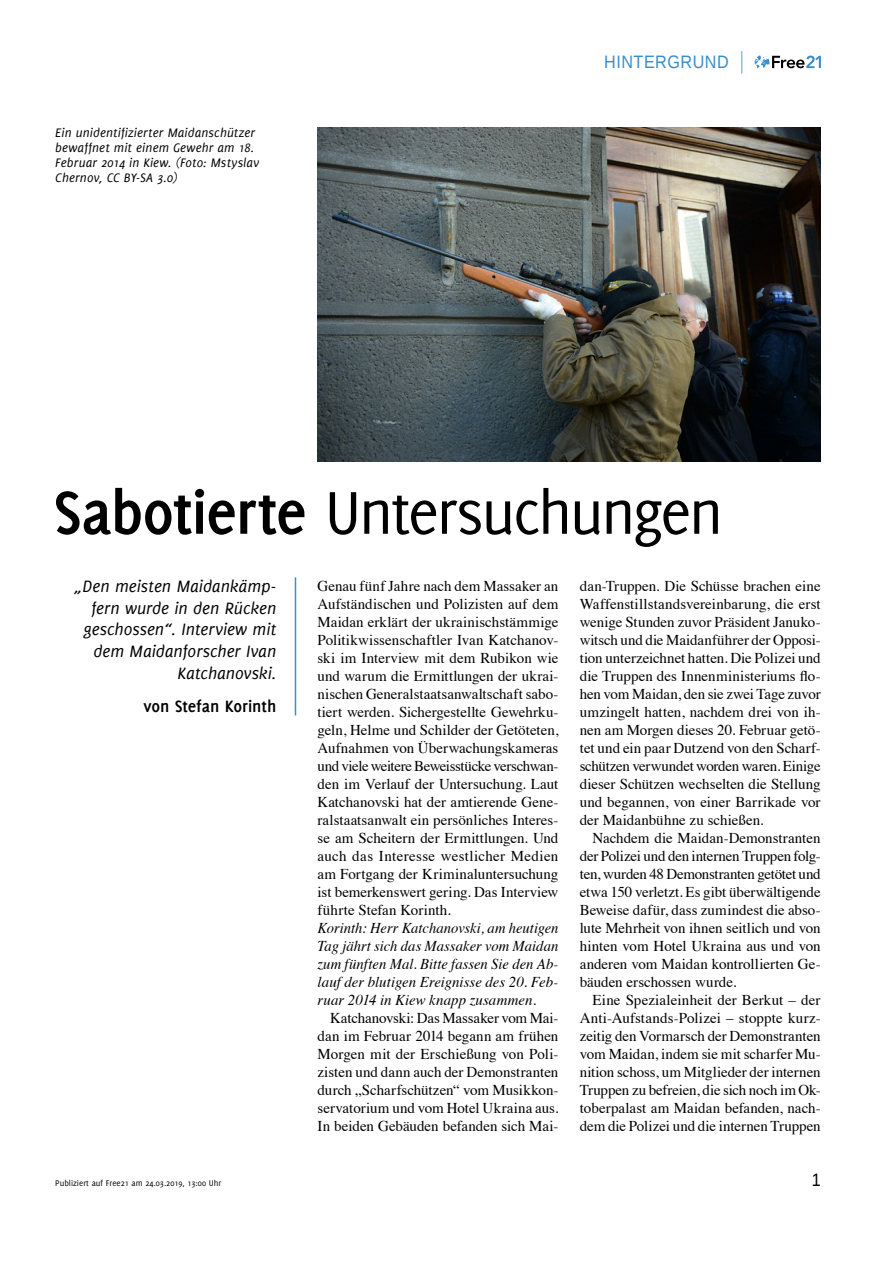
<style>
.page{position:relative;width:893px;height:1263px;background:#fff}
.page>*{position:absolute;margin:0;border:0;box-sizing:border-box;transform-origin:0 0}
.t1{font:66px "Delicious";letter-spacing:-.04em;color:#000}
.t2{font:italic 18px/21.6px "Delicious";color:#000;text-align:right}
.t3{font:700 18px "Delicious";letter-spacing:-.005em;color:#000}
.t4{font:18px "Liberation Sans";letter-spacing:.03em;color:#3a8ecb;scale:.9 1}
.t5{font:18px "Liberation Sans";color:#000;scale:.9 1}
.t6{font:15px/18px "Times";color:#000;text-align:justify}
.t7{font:italic 15px/18px "Times";letter-spacing:.005em;color:#000;text-align:justify}
.t8{font:italic 13.5px/15px "Delicious";letter-spacing:.01em;color:#000}
.t9{font:9px "Delicious";color:#000}
.s1{font-weight:700}
</style>
<div class="page">
<svg style="left:755px;top:55px;width:66px;height:13px"></svg>
<svg style="left:741px;top:51px;width:1px;height:23px"></svg>
<hr style="left:295px;top:577px;width:1px;height:138px;background:#3a8ecb">
<img style="left:317px;top:128px;width:504px;height:333px">
<p class="t8" style="left:55px;top:125px;width:205px">Ein unidentifizierter Maidanschützer bewaffnet mit einem Gewehr am 18.<br>Februar 2014 in Kiew. (Foto: Mstyslav Chernov, CC BY-SA 3.0)</p>
<p class="t4" style="left:604px;top:52px;width:140px">HINTERGRUND</p>
<h1 class="t1" style="left:53px;top:475px;width:671px"><span class="s1">Sabotierte</span> Untersuchungen</h1>
<p class="t2" style="left:74px;top:575px;width:203px">„Den meisten Maidankämp&shy;fern wurde in den Rücken geschossen“. Interview mit dem Maidanforscher Ivan<br>Katchanovski.</p>
<p class="t3" style="left:143px;top:696px;width:134px">von Stefan Korinth</p>
<p class="t6" style="left:317px;top:576px;width:242px">Genau fünf Jahre nach dem Massaker an Aufständischen und Polizisten auf dem Maidan erklärt der ukrainischstämmige Politikwissenschaftler Ivan Katchanov&shy;ski im Interview mit dem Rubikon wie und warum die Ermittlungen der ukrai&shy;nischen Generalstaatsanwaltschaft sabo&shy;tiert werden. Sichergestellte Gewehrku&shy;geln, Helme und Schilder der Getöteten, Aufnahmen von Überwachungskameras und viele weitere Beweisstücke verschwan&shy;den im Verlauf der Untersuchung. Laut Katchanovski hat der amtierende Gene&shy;ralstaatsanwalt ein persönliches Interes&shy;se am Scheitern der Ermittlungen. Und auch das Interesse westlicher Medien am Fortgang der Kriminaluntersuchung ist bemerkenswert gering. Das Interview führte Stefan Korinth.</p>
<p class="t7" style="left:317px;top:918px;width:242px">Korinth: Herr Katchanovski, am heutigen Tag jährt sich das Massaker vom Maidan zum fünften Mal. Bitte fassen Sie den Ab&shy;lauf der blutigen Ereignisse des 20. Feb&shy;ruar 2014 in Kiew knapp zusammen.</p>
<p class="t6" style="left:317px;top:1008px;width:242px;text-indent:13px">Katchanovski: Das Massaker vom Mai&shy;dan im Februar 2014 begann am frühen Morgen mit der Erschießung von Poli&shy;zisten und dann auch der Demonstranten durch „Scharfschützen“ vom Musikkon&shy;servatorium und vom Hotel Ukraina aus.<br>In beiden Gebäuden befanden sich Mai-</p>
<p class="t6" style="left:580px;top:576px;width:242px">dan-Truppen. Die Schüsse brachen eine Waffenstillstandsvereinbarung, die erst wenige Stunden zuvor Präsident Januko&shy;witsch und die Maidanführer der Opposi&shy;tion unterzeichnet hatten. Die Polizei und die Truppen des Innenministeriums flo&shy;hen vom Maidan, den sie zwei Tage zuvor umzingelt hatten, nachdem drei von ih&shy;nen am Morgen dieses 20. Februar getö&shy;tet und ein paar Dutzend von den Scharf&shy;schützen verwundet worden waren. Einige dieser Schützen wechselten die Stellung und begannen, von einer Barrikade vor der Maidanbühne zu schießen.</p>
<p class="t6" style="left:580px;top:828px;width:242px;text-indent:13px">Nachdem die Maidan-Demonstranten der Polizei und den internen Truppen folg&shy;ten, wurden 48 Demonstranten getötet und etwa 150 verletzt. Es gibt überwältigende Beweise dafür, dass zumindest die abso&shy;lute Mehrheit von ihnen seitlich und von hinten vom Hotel Ukraina aus und von anderen vom Maidan kontrollierten Ge&shy;bäuden erschossen wurde.</p>
<p class="t6" style="left:580px;top:990px;width:242px;text-indent:13px">Eine Spezialeinheit der Berkut – der Anti-Aufstands-Polizei – stoppte kurz&shy;zeitig den Vormarsch der Demonstranten vom Maidan, indem sie mit scharfer Mu&shy;nition schoss, um Mitglieder der internen Truppen zu befreien, die sich noch im Ok&shy;toberpalast am Maidan befanden, nach&shy;dem die Polizei und die internen Truppen</p>
<p class="t9" style="left:55px;top:1177px;width:168px">Publiziert auf Free21 am 24.03.2019, 13:00 Uhr</p>
<p class="t5" style="left:812px;top:1169px;width:12px">1</p>
</div>
